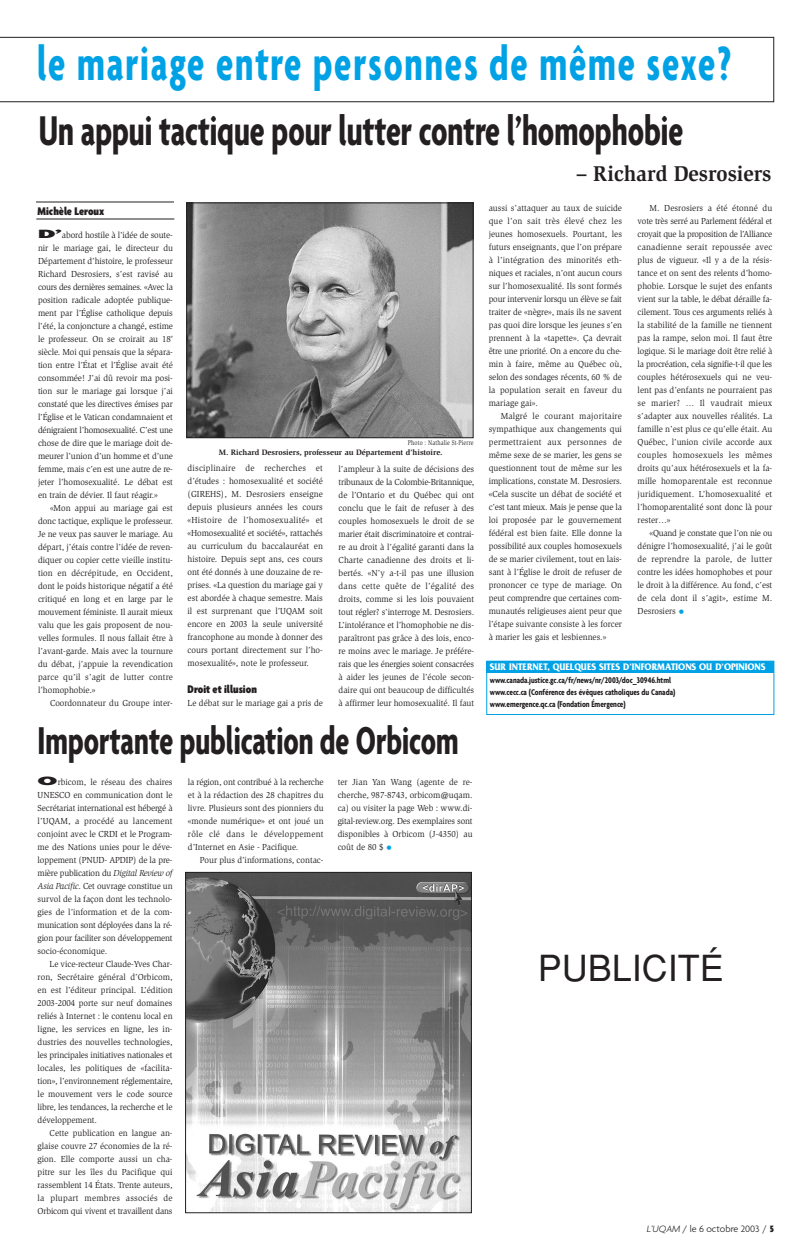
<style>
.page{position:relative;width:810px;height:1260px;background:#fff}
.page>*{position:absolute;margin:0;border:0;box-sizing:border-box;transform-origin:0 0}
.t1{font:700 condensed 52px "Agenda";letter-spacing:.045em;color:#00a2e5;scale:.8 1}
.t2{font:700 condensed 45px "Agenda";color:#231f20;scale:.8 1}
.t3{font:700 condensed 42px "Agenda";color:#231f20;scale:.8 1}
.t4{font:36px "Helvetica";color:#231f20}
.t5{font:700 22px "Slimbach";color:#231f20;scale:.94 1}
.t6{font:900 condensed 12px "Agenda";color:#231f20}
.t7{font:700 10px "Friz Quadrata";color:#fff;scale:.9 1}
.t8{font:300 10px "Agenda";color:#231f20}
.t9{font:9px/13px "Slimbach";color:#231f20;text-align:justify;scale:.95 1}
.t10{font:700 condensed 9px/12px "Agenda";color:#231f20;scale:.95 1}
.t11{font:700 8px "Slimbach";color:#231f20}
.t12{font:7px "Slimbach";letter-spacing:.025em;color:#231f20;scale:.8 1}
.s1{font-family:"Agenda";font-weight:900;font-stretch:condensed;font-size:13px}
.s2{font-style:italic}
.s3{font-size:12px;color:#00a2e5}
.s4{font-family:"Slimbach";font-weight:400}
.s5{font-weight:900;font-stretch:condensed}
</style>
<div class="page">
<img style="left:187px;top:874px;width:283px;height:337px">
<div style="left:185px;top:872px;width:287px;height:341px;border:1px solid #231f20"></div>
<div style="left:487px;top:661px;width:287px;height:54px;border:1px solid #00a2e5"></div>
<div style="left:487px;top:661px;width:287px;height:12px;background:#00a2e5"></div>
<img style="left:188px;top:205px;width:283px;height:231px">
<div style="left:186px;top:203px;width:287px;height:235px;border:1px solid #231f20"></div>
<hr style="left:36px;top:202px;width:138px;height:1px;background:#231f20">
<hr style="left:36px;top:219px;width:138px;height:1px;background:#231f20">
<svg style="left:0;top:37px;width:774px;height:65px"></svg>
<h1 class="t1" style="left:37px;top:44px;width:869px">le mariage entre personnes de même sexe?</h1>
<h2 class="t2" style="left:39px;top:114px;width:807px">Un appui tactique pour lutter contre l’homophobie</h2>
<h3 class="t5" style="left:576px;top:165px;width:209px">– Richard Desrosiers</h3>
<h3 class="t6" style="left:38px;top:206px;width:68px">Michèle Leroux</h3>
<p class="t9" style="left:38px;top:229px;width:144px"><span class="s1">D’</span>abord hostile à l’idée de soute&shy;nir le mariage gai, le directeur du Département d’histoire, le professeur Richard Desrosiers, s’est ravisé au cours des dernières semaines. «Avec la position radicale adoptée publique&shy;ment par l’Église catholique depuis l’été, la conjoncture a changé, estime le professeur. On se croirait au 18<sup>e </sup>siècle. Moi qui pensais que la sépara&shy;tion entre l’État et l’Église avait été consommée! J’ai dû revoir ma posi&shy;tion sur le mariage gai lorsque j’ai constaté que les directives émises par l’Église et le Vatican condamnaient et dénigraient l’homosexualité. C’est une chose de dire que le mariage doit de&shy;meurer l’union d’un homme et d’une femme, mais c’en est une autre de re&shy;jeter l’homosexualité. Le débat est en train de dévier. Il faut réagir.»</p>
<p class="t9" style="left:38px;top:502px;width:144px;text-indent:12px">«Mon appui au mariage gai est donc tactique, explique le professeur.<br>Je ne veux pas sauver le mariage. Au départ, j’étais contre l’idée de reven&shy;diquer ou copier cette vieille institu&shy;tion en décrépitude, en Occident, dont le poids historique négatif a été critiqué en long et en large par le mouvement féministe. Il aurait mieux valu que les gais proposent de nou&shy;velles formules. Il nous fallait être à l’avant-garde. Mais avec la tournure du débat, j’appuie la revendication parce qu’il s’agit de lutter contre l’homophobie.»</p>
<p class="t9" style="left:50px;top:697px;width:131px">Coordonnateur du Groupe inter-</p>
<p class="t12" style="left:408px;top:440px;width:83px">Photo : Nathalie St-Pierre</p>
<p class="t11" style="left:219px;top:449px;width:225px">M. Richard Desrosiers, professeur au Département d’histoire.</p>
<p class="t9" style="left:188px;top:463px;width:144px">disciplinaire de recherches et d’études : homosexualité et société (GIREHS), M. Desrosiers enseigne depuis plusieurs années les cours «Histoire de l’homosexualité» et «Homosexualité et société», rattachés au curriculum du baccalauréat en histoire. Depuis sept ans, ces cours ont été donnés à une douzaine de re&shy;prises. «La question du mariage gai y est abordée à chaque semestre. Mais il est surprenant que l’UQAM soit encore en 2003 la seule université francophone au monde à donner des cours portant directement sur l’ho&shy;mosexualité», note le professeur.</p>
<h3 class="t6" style="left:188px;top:684px;width:71px">Droit et illusion</h3>
<p class="t9" style="left:188px;top:697px;width:144px">Le débat sur le mariage gai a pris de</p>
<p class="t9" style="left:339px;top:463px;width:144px">l’ampleur à la suite de décisions des tribunaux de la Colombie-Britannique, de l’Ontario et du Québec qui ont conclu que le fait de refuser à des couples homosexuels le droit de se marier était discriminatoire et contrai&shy;re au droit à l’égalité garanti dans la Charte canadienne des droits et li&shy;bertés. «N’y a-t-il pas une illusion dans cette quête de l’égalité des droits, comme si les lois pouvaient tout régler? s’interroge M. Desrosiers.<br>L’intolérance et l’homophobie ne dis&shy;paraîtront pas grâce à des lois, enco&shy;re moins avec le mariage. Je préfére&shy;rais que les énergies soient consacrées à aider les jeunes de l’école secon&shy;daire qui ont beaucoup de difficultés à affirmer leur homosexualité. Il faut</p>
<h3 class="t3" style="left:38px;top:725px;width:528px">Importante publication de Orbicom</h3>
<p class="t9" style="left:38px;top:776px;width:144px"><span class="s1">O</span>rbicom, le réseau des chaires UNESCO en communication dont le Secrétariat international est hébergé à l’UQAM, a procédé au lancement conjoint avec le CRDI et le Program&shy;me des Nations unies pour le déve&shy;loppement (PNUD- APDIP) de la pre&shy;mière publication du <span class="s2">Digital Review of Asia Pacific</span>. Cet ouvrage constitue un survol de la façon dont les technolo&shy;gies de l’information et de la com&shy;munication sont déployées dans la ré&shy;gion pour faciliter son développement socio-économique.</p>
<p class="t9" style="left:38px;top:958px;width:144px;text-indent:12px">Le vice-recteur Claude-Yves Char&shy;ron, Secrétaire général d’Orbicom, en est l’éditeur principal. L’édition 2003-2004 porte sur neuf domaines reliés à Internet : le contenu local en ligne, les services en ligne, les in&shy;dustries des nouvelles technologies, les principales initiatives nationales et locales, les politiques de «facilita&shy;tion», l’environnement réglementaire, le mouvement vers le code source libre, les tendances, la recherche et le développement.</p>
<p class="t9" style="left:38px;top:1127px;width:144px;text-indent:12px">Cette publication en langue an&shy;glaise couvre 27 économies de la ré&shy;gion. Elle comporte aussi un cha&shy;pitre sur les îles du Pacifique qui rassemblent 14 États. Trente auteurs, la plupart membres associés de Orbicom qui vivent et travaillent dans</p>
<p class="t9" style="left:188px;top:776px;width:144px">la région, ont contribué à la recherche et à la rédaction des 28 chapitres du livre. Plusieurs sont des pionniers du «monde numérique» et ont joué un rôle clé dans le développement d’Internet en Asie - Pacifique.</p>
<p class="t9" style="left:200px;top:854px;width:132px">Pour plus d’informations, contac-</p>
<p class="t9" style="left:338px;top:776px;width:144px">ter Jian Yan Wang (agente de re&shy;cherche, 987-8743, orbicom@uqam. ca) ou visiter la page Web : www.di&shy;gital-review.org. Des exemplaires sont disponibles à Orbicom (J-4350) au coût de 80 $ <span class="s3">•</span></p>
<p class="t9" style="left:489px;top:203px;width:142px">aussi s’attaquer au taux de suicide que l’on sait très élevé chez les jeunes homosexuels. Pourtant, les futurs enseignants, que l’on prépare à l’intégration des minorités eth&shy;niques et raciales, n’ont aucun cours sur l’homosexualité. Ils sont formés pour intervenir lorsqu un élève se fait traiter de «nègre», mais ils ne savent pas quoi dire lorsque les jeunes s’en prennent à la «tapette». Ça devrait être une priorité. On a encore du che&shy;min à faire, même au Québec où, selon des sondages récents, 60 % de la population serait en faveur du mariage gai».</p>
<p class="t9" style="left:489px;top:411px;width:142px;text-indent:12px">Malgré le courant majoritaire sympathique aux changements qui permettraient aux personnes de même sexe de se marier, les gens se questionnent tout de même sur les implications, constate M. Desrosiers. «Cela suscite un débat de société et c’est tant mieux. Mais je pense que la loi proposée par le gouvernement fédéral est bien faite. Elle donne la possibilité aux couples homosexuels de se marier civilement, tout en lais&shy;sant à l’Église le droit de refuser de prononcer ce type de mariage. On peut comprendre que certaines com&shy;munautés religieuses aient peur que l’étape suivante consiste à les forcer à marier les gais et lesbiennes.»</p>
<p class="t9" style="left:638px;top:203px;width:143px;text-indent:12px">M. Desrosiers a été étonné du vote très serré au Parlement fédéral et croyait que la proposition de l’Alliance canadienne serait repoussée avec plus de vigueur. «Il y a de la résis&shy;tance et on sent des relents d’homo&shy;phobie. Lorsque le sujet des enfants vient sur la table, le débat déraille fa&shy;cilement. Tous ces arguments reliés à la stabilité de la famille ne tiennent pas la rampe, selon moi. Il faut être logique. Si le mariage doit être relié à la procréation, cela signifie-t-il que les couples hétérosexuels qui ne veu&shy;lent pas d’enfants ne pourraient pas se marier? … Il vaudrait mieux s’adapter aux nouvelles réalités. La famille n’est plus ce qu’elle était. Au Québec, l’union civile accorde aux couples homosexuels les mêmes droits qu’aux hétérosexuels et la fa&shy;mille homoparentale est reconnue juridiquement. L’homosexualité et l’homoparentalité sont donc là pour rester…»</p>
<p class="t9" style="left:638px;top:528px;width:143px;text-indent:12px">«Quand je constate que l’on nie ou dénigre l’homosexualité, j’ai le goût de reprendre la parole, de lutter contre les idées homophobes et pour le droit à la différence. Au fond, c’est de cela dont il s’agit», estime M.<br>Desrosiers <span class="s3">•</span></p>
<p class="t7" style="left:490px;top:663px;width:308px">SUR INTERNET, QUELQUES SITES D’INFORMATIONS OU D’OPINIONS</p>
<p class="t10" style="left:490px;top:675px;width:197px">www.canada.justice.gc.ca/fr/news/nr/2003/doc_30946.html www.cecc.ca (Conférence des évêques catholiques du Canada) www.emergence.qc.ca (Fondation Émergence)</p>
<h3 class="t4" style="left:538px;top:955px;width:188px">PUBLICITÉ</h3>
<p class="t8" style="left:647px;top:1225px;width:129px"><span class="s2">L’UQAM</span> / le 6 octobre 2003 <span class="s4">/</span> <span class="s5">5</span></p>
</div>
